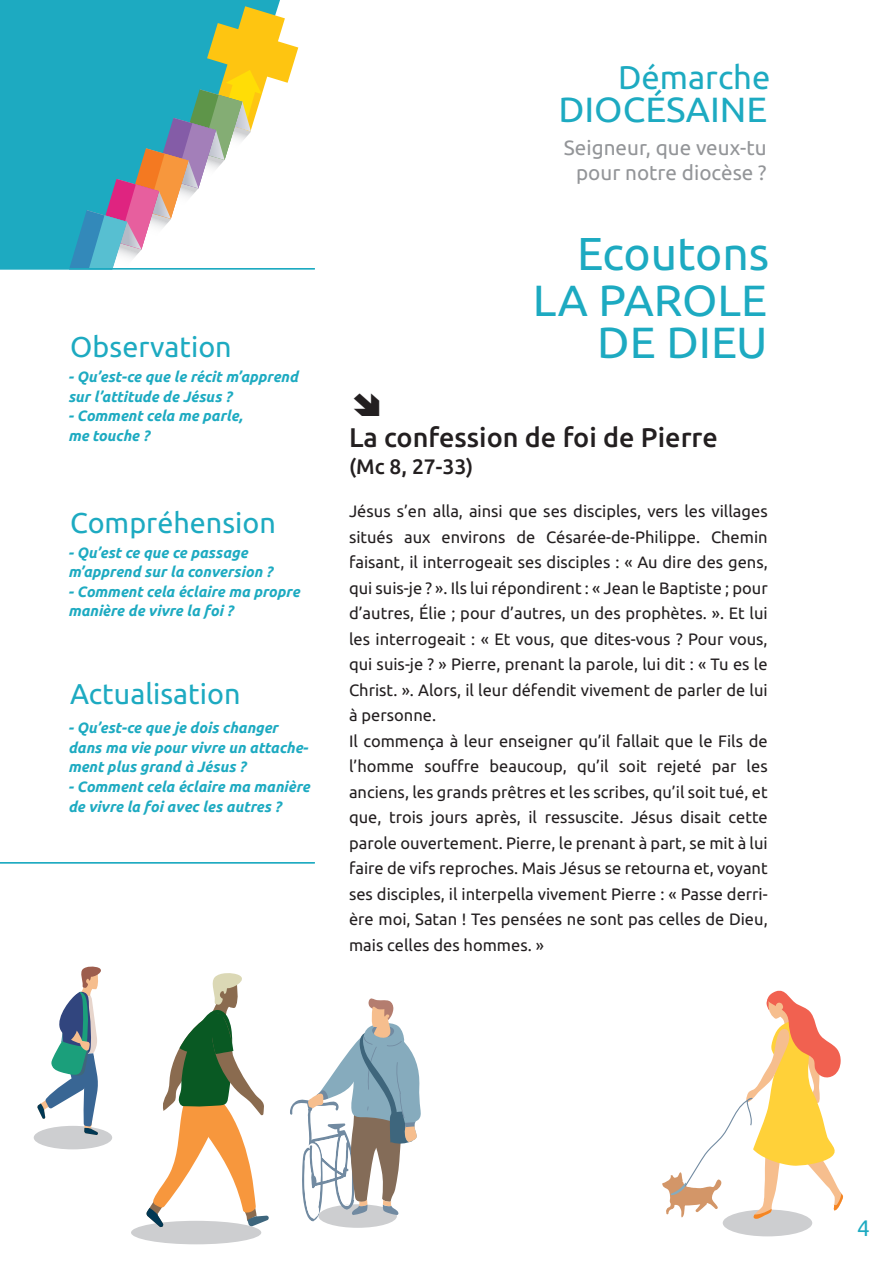
<style>
.page{position:relative;width:893px;height:1263px;background:#fff}
.page>*{position:absolute;margin:0;border:0;box-sizing:border-box;transform-origin:0 0}
.t1{font:46.2px "Ubuntu";color:#1daac1}
.t2{font:43.65px/42px "Ubuntu";color:#1daac1;text-align:right;scale:1.04 1}
.t3{font:35.1px "Ubuntu";color:#1daac1;scale:1.04 1}
.t4{font:32.85px "Ubuntu";color:#1daac1}
.t5{font:28.8px "Ubuntu";color:#1daac1}
.t6{font:500 27px "Ubuntu";color:#231f20}
.t7{font:22.5px "Ubuntu";color:#1daac1}
.t8{font:500 21px "Ubuntu";color:#231f20}
.t9{font:20.7px/24.9px "Ubuntu";color:#939598;text-align:center}
.t10{font:16.5px/25.5px "Ubuntu";color:#231f20}
.t11{font:italic 700 15px/19.5px "Ubuntu";color:#1daac1}
</style>
<div class="page">
<div style="left:0;top:0;width:280px;height:268px;background:#1daac1"></div>
<svg style="left:69px;top:6px;width:229px;height:264px"></svg>
<hr style="left:0;top:268px;width:315px;height:1px;background:#1daac1">
<hr style="left:0;top:862px;width:315px;height:1px;background:#1daac1">
<div style="left:34px;top:1126px;width:78px;height:23px;background:#cdced0;border-radius:50%"></div>
<div style="left:131px;top:1221px;width:130px;height:23px;background:#cdced0;border-radius:50%"></div>
<div style="left:318px;top:1204px;width:79px;height:24px;background:#cdced0;border-radius:50%"></div>
<svg style="left:290px;top:998px;width:131px;height:223px"></svg>
<svg style="left:146px;top:973px;width:123px;height:254px"></svg>
<svg style="left:37px;top:966px;width:68px;height:169px"></svg>
<div style="left:723px;top:1209px;width:89px;height:27px;background:#cdced0;border-radius:50%"></div>
<svg style="left:662px;top:990px;width:181px;height:229px"></svg>
<h3 class="t5" style="left:70px;top:329px;width:163px">Observation</h3>
<p class="t11" style="left:68px;top:367px;width:231px">- Qu’est-ce que le récit m’apprend sur l’attitude de Jésus ?</p>
<p class="t11" style="left:68px;top:406px;width:176px">- Comment cela me parle, me touche ?</p>
<h3 class="t5" style="left:70px;top:505px;width:207px">Compréhension</h3>
<p class="t11" style="left:68px;top:543px;width:206px">- Qu’est ce que ce passage m’apprend sur la conversion ?</p>
<p class="t11" style="left:68px;top:582px;width:233px">- Comment cela éclaire ma propre manière de vivre la foi ?</p>
<h3 class="t5" style="left:70px;top:677px;width:172px">Actualisation</h3>
<p class="t11" style="left:68px;top:718px;width:242px">- Qu’est-ce que je dois changer dans ma vie pour vivre un attache&shy;ment plus grand à Jésus ?</p>
<p class="t11" style="left:68px;top:777px;width:243px">- Comment cela éclaire ma manière de vivre la foi avec les autres ?</p>
<h3 class="t4" style="left:618px;top:57px;width:154px">Démarche</h3>
<h3 class="t3" style="left:558px;top:89px;width:203px">DIOCÉSAINE</h3>
<p class="t9" style="left:564px;top:134px;width:204px">Seigneur, que veux-tu pour notre diocèse ?</p>
<h1 class="t1" style="left:577px;top:226px;width:194px">Ecoutons</h1>
<h2 class="t2" style="left:533px;top:278px;width:227px">LA PAROLE<br>DE DIEU</h2>
<h3 class="t6" style="left:349px;top:420px;width:370px">La confession de foi de Pierre</h3>
<p class="t8" style="left:349px;top:453px;width:126px">(Mc 8, 27-33)</p>
<p class="t10" style="left:349px;top:498px;width:420px">Jésus s’en alla, ainsi que ses disciples, vers les villages situés aux environs de Césarée-de-Philippe. Chemin faisant, il interrogeait ses disciples : « Au dire des gens, qui suis-je ? ». Ils lui répondirent : « Jean le Baptiste ; pour d’autres, Élie ; pour d’autres, un des prophètes. ». Et lui les interrogeait : « Et vous, que dites-vous ? Pour vous, qui suis-je ? » Pierre, prenant la parole, lui dit : « Tu es le Christ. ». Alors, il leur défendit vivement de parler de lui à personne.<br>Il commença à leur enseigner qu’il fallait que le Fils de l’homme souffre beaucoup, qu’il soit rejeté par les anciens, les grands prêtres et les scribes, qu’il soit tué, et que, trois jours après, il ressuscite. Jésus disait cette parole ouvertement. Pierre, le prenant à part, se mit à lui faire de vifs reproches. Mais Jésus se retourna et, voyant ses disciples, il interpella vivement Pierre : « Passe derri&shy;ère moi, Satan ! Tes pensées ne sont pas celles de Dieu, mais celles des hommes. »</p>
<h3 class="t7" style="left:857px;top:1215px;width:14px">4</h3>
</div>
